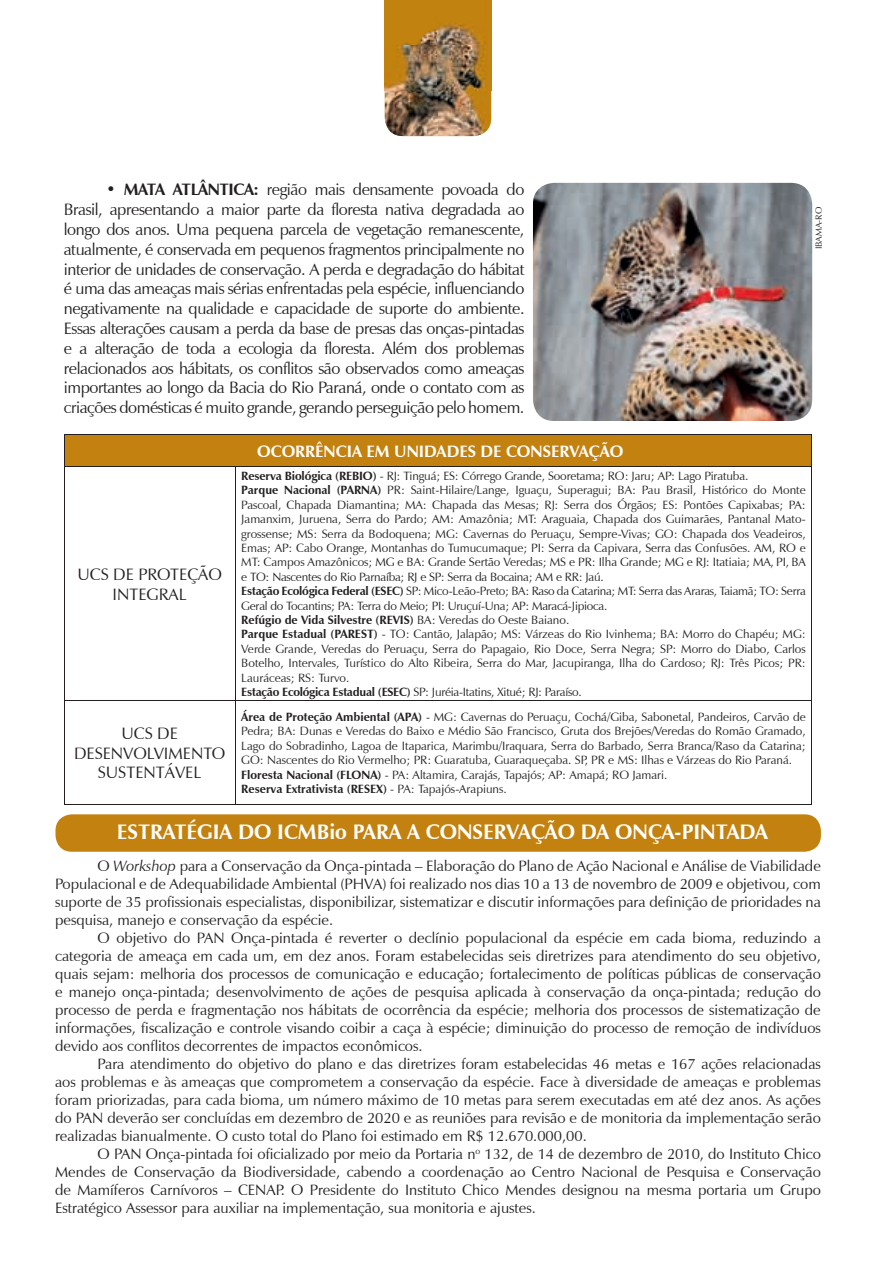
<style>
.page{position:relative;width:876px;height:1263px;background:#fff}
.page>*{position:absolute;margin:0;border:0;box-sizing:border-box;transform-origin:0 0}
.t1{font:700 21px "Zapf Humanist 601 BT";color:#fff}
.t2{font:16.5px/19.8px "Zapf Humanist 601 BT";letter-spacing:-.025em;color:#231f20;text-align:justify}
.t3{font:16.5px/19.8px "Zapf Humanist 601 BT";color:#231f20;text-align:center}
.t4{font:700 16.5px "Zapf Humanist 601 BT";color:#fff}
.t5{font:15px/18px "Zapf Humanist 601 BT";color:#231f20;text-align:justify}
.t6{font:12px/14.4px "Zapf Humanist 601 BT";color:#231f20}
.t7{font:9px "Zapf Humanist 601 BT";color:#231f20}
.s1{font-weight:700}
.s2{font-style:italic}
</style>
<div class="page">
<img style="left:491px;top:0;width:1px;height:91px">
<img style="left:385px;top:0;width:106px;height:136px">
<div style="left:55px;top:814px;width:766px;height:38px;background:#c3820f;border-radius:16px"></div>
<div style="left:64px;top:434px;width:748px;height:33px;background:#c3820f"></div>
<hr style="left:64px;top:434px;width:171px;height:1px;background:#231f20">
<hr style="left:64px;top:434px;width:1px;height:32px;background:#231f20">
<hr style="left:235px;top:434px;width:577px;height:1px;background:#231f20">
<hr style="left:811px;top:434px;width:1px;height:32px;background:#231f20">
<hr style="left:64px;top:466px;width:171px;height:1px;background:#231f20">
<hr style="left:64px;top:467px;width:1px;height:233px;background:#231f20">
<hr style="left:235px;top:466px;width:577px;height:1px;background:#231f20">
<hr style="left:235px;top:467px;width:1px;height:233px;background:#231f20">
<hr style="left:811px;top:467px;width:1px;height:233px;background:#231f20">
<hr style="left:64px;top:700px;width:171px;height:1px;background:#231f20">
<hr style="left:64px;top:701px;width:1px;height:103px;background:#231f20">
<hr style="left:235px;top:700px;width:577px;height:1px;background:#231f20">
<hr style="left:235px;top:701px;width:1px;height:103px;background:#231f20">
<hr style="left:811px;top:701px;width:1px;height:103px;background:#231f20">
<hr style="left:64px;top:804px;width:171px;height:1px;background:#231f20">
<hr style="left:235px;top:804px;width:577px;height:1px;background:#231f20">
<img style="left:533px;top:183px;width:279px;height:238px">
<p class="t2" style="left:64px;top:180px;width:462px;text-indent:43px"><span class="s1">• MATA ATLÂNTICA:</span> região mais densamente povoada do Brasil, apresentando a maior parte da floresta nativa degradada ao longo dos anos. Uma pequena parcela de vegetação remanescente, atualmente, é conservada em pequenos fragmentos principalmente no interior de unidades de conservação. A perda e degradação do hábitat é uma das ameaças mais sérias enfrentadas pela espécie, influenciando negativamente na qualidade e capacidade de suporte do ambiente.<br>Essas alterações causam a perda da base de presas das onças-pintadas e a alteração de toda a ecologia da floresta. Além dos problemas relacionados aos hábitats, os conflitos são observados como ameaças importantes ao longo da Bacia do Rio Paraná, onde o contato com as criações domésticas é muito grande, gerando perseguição pelo homem.</p>
<p class="t3" style="left:77px;top:564px;width:146px">UCS DE PROTEÇÃO<br>INTEGRAL</p>
<p class="t3" style="left:74px;top:723px;width:153px">UCS DE<br>DESENVOLVIMENTO<br>SUSTENTÁVEL</p>
<p class="t4" style="left:257px;top:441px;width:368px">OCORRÊNCIA EM UNIDADES DE CONSERVAÇÃO</p>
<p class="t6" style="left:241px;top:469px;width:566px"><span class="s1">Reserva Biológica (REBIO)</span> - RJ: Tinguá; ES: Córrego Grande, Sooretama; RO: Jaru; AP: Lago Piratuba.<br><span class="s1">Parque Nacional (PARNA)</span> PR: Saint-Hilaire/Lange, Iguaçu, Superagui; BA: Pau Brasil, Histórico do Monte Pascoal, Chapada Diamantina; MA: Chapada das Mesas; RJ: Serra dos Órgãos; ES: Pontões Capixabas; PA:<br>Jamanxim, Juruena, Serra do Pardo; AM: Amazônia; MT: Araguaia, Chapada dos Guimarães, Pantanal Mato&shy;grossense; MS: Serra da Bodoquena; MG: Cavernas do Peruaçu, Sempre-Vivas; GO: Chapada dos Veadeiros, Emas; AP: Cabo Orange, Montanhas do Tumucumaque; PI: Serra da Capivara, Serra das Confusões. AM, RO e MT: Campos Amazônicos; MG e BA: Grande Sertão Veredas; MS e PR: Ilha Grande; MG e RJ: Itatiaia; MA, PI, BA e TO: Nascentes do Rio Parnaíba; RJ e SP: Serra da Bocaina; AM e RR: Jaú.<br><span class="s1">Estação Ecológica Federal (ESEC)</span> SP: Mico-Leão-Preto; BA: Raso da Catarina; MT: Serra das Araras, Taiamã; TO: Serra Geral do Tocantins; PA: Terra do Meio; PI: Uruçuí-Una; AP: Maracá-Jipioca.<br><span class="s1">Refúgio de Vida Silvestre (REVIS)</span> BA: Veredas do Oeste Baiano.<br><span class="s1">Parque Estadual (PAREST)</span> - TO: Cantão, Jalapão; MS: Várzeas do Rio Ivinhema; BA: Morro do Chapéu; MG:<br>Verde Grande, Veredas do Peruaçu, Serra do Papagaio, Rio Doce, Serra Negra; SP: Morro do Diabo, Carlos Botelho, Intervales, Turístico do Alto Ribeira, Serra do Mar, Jacupiranga, Ilha do Cardoso; RJ: Três Picos; PR:<br>Lauráceas; RS: Turvo.<br><span class="s1">Estação Ecológica Estadual (ESEC)</span> SP: Juréia-Itatins, Xitué; RJ: Paraíso.</p>
<p class="t6" style="left:241px;top:709px;width:566px"><span class="s1">Área de Proteção Ambiental (APA)</span> - MG: Cavernas do Peruaçu, Cochá/Giba, Sabonetal, Pandeiros, Carvão de Pedra; BA: Dunas e Veredas do Baixo e Médio São Francisco, Gruta dos Brejões/Veredas do Romão Gramado, Lago do Sobradinho, Lagoa de Itaparica, Marimbu/Iraquara, Serra do Barbado, Serra Branca/Raso da Catarina; GO: Nascentes do Rio Vermelho; PR: Guaratuba, Guaraqueçaba. SP, PR e MS: Ilhas e Várzeas do Rio Paraná.<br><span class="s1">Floresta Nacional (FLONA)</span> - PA: Altamira, Carajás, Tapajós; AP: Amapá; RO Jamari.<br><span class="s1">Reserva Extrativista (RESEX)</span> - PA: Tapajós-Arapiuns.</p>
<p class="t7" style="left:813px;top:249px;width:44px;rotate:-90deg">IBAMA-RO</p>
<h1 class="t1" style="left:117px;top:819px;width:653px">ESTRATÉGIA DO ICMBio PARA A CONSERVAÇÃO DA ONÇA-PINTADA</h1>
<p class="t5" style="left:55px;top:857px;width:767px;text-indent:43px">O <span class="s2">Workshop</span> para a Conservação da Onça-pintada – Elaboração do Plano de Ação Nacional e Análise de Viabilidade Populacional e de Adequabilidade Ambiental (PHVA) foi realizado nos dias 10 a 13 de novembro de 2009 e objetivou, com suporte de 35 profissionais especialistas, disponibilizar, sistematizar e discutir informações para definição de prioridades na pesquisa, manejo e conservação da espécie.</p>
<p class="t5" style="left:55px;top:929px;width:767px;text-indent:43px">O objetivo do PAN Onça-pintada é reverter o declínio populacional da espécie em cada bioma, reduzindo a categoria de ameaça em cada um, em dez anos. Foram estabelecidas seis diretrizes para atendimento do seu objetivo, quais sejam: melhoria dos processos de comunicação e educação; fortalecimento de políticas públicas de conservação e manejo onça-pintada; desenvolvimento de ações de pesquisa aplicada à conservação da onça-pintada; redução do processo de perda e fragmentação nos hábitats de ocorrência da espécie; melhoria dos processos de sistematização de informações, fiscalização e controle visando coibir a caça à espécie; diminuição do processo de remoção de indivíduos devido aos conflitos decorrentes de impactos econômicos.</p>
<p class="t5" style="left:55px;top:1055px;width:767px;text-indent:43px">Para atendimento do objetivo do plano e das diretrizes foram estabelecidas 46 metas e 167 ações relacionadas aos problemas e às ameaças que comprometem a conservação da espécie. Face à diversidade de ameaças e problemas foram priorizadas, para cada bioma, um número máximo de 10 metas para serem executadas em até dez anos. As ações do PAN deverão ser concluídas em dezembro de 2020 e as reuniões para revisão e de monitoria da implementação serão realizadas bianualmente. O custo total do Plano foi estimado em R$ 12.670.000,00.</p>
<p class="t5" style="left:55px;top:1145px;width:767px;text-indent:43px">O PAN Onça-pintada foi oficializado por meio da Portaria n<sup>o</sup> 132, de 14 de dezembro de 2010, do Instituto Chico Mendes de Conservação da Biodiversidade, cabendo a coordenação ao Centro Nacional de Pesquisa e Conservação de Mamíferos Carnívoros – CENAP. O Presidente do Instituto Chico Mendes designou na mesma portaria um Grupo Estratégico Assessor para auxiliar na implementação, sua monitoria e ajustes.</p>
</div>
